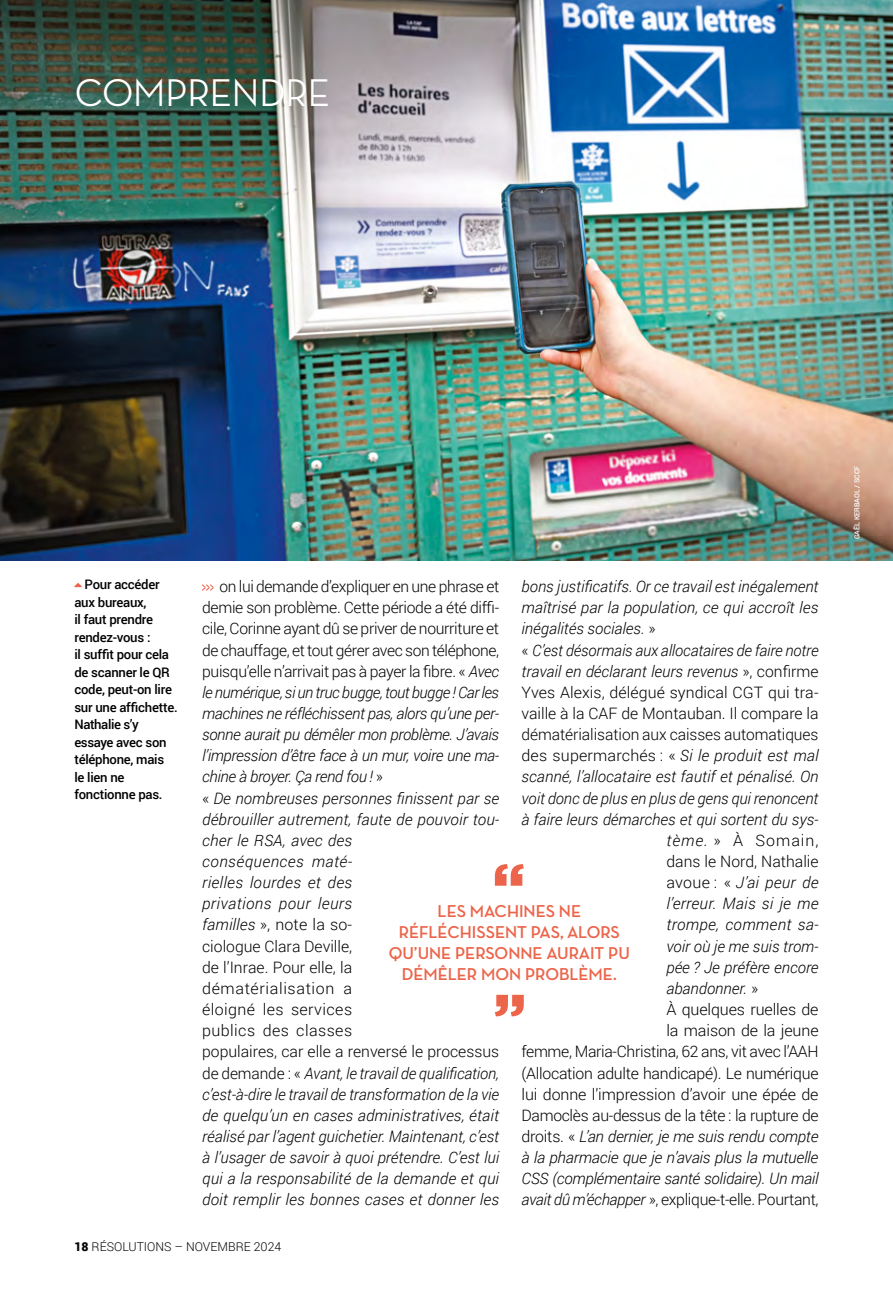
<style>
.page{position:relative;width:893px;height:1290px;background:#fff}
.page>*{position:absolute;margin:0;border:0;box-sizing:border-box;transform-origin:0 0}
.t1{font:500 39.38px "Neutra Disp";color:#fff}
.t2{font:700 17.5px/21px "Neutra Disp";color:#ec644a;text-align:center}
.Texte_Courant{font:italic 300 15.75px/21.2px "Roboto";color:#000}
.Texte_Courant-2{font:300 15.75px/21.2px "Roboto";letter-spacing:-.005em;color:#000;text-align:justify}
.Texte_Courant-3{font:italic 300 15.75px "Roboto";letter-spacing:.02em;color:#000}
.Texte_Courant-4{font:500 13.12px/17.5px "Roboto";letter-spacing:-.02em;color:#000}
.t3{font:300 12.25px "Roboto";color:#000}
.t4{font:500 7px "Roboto";color:#fff}
.s1{color:#ec644a}
.s2{font-style:italic}
.s3{font-style:normal}
.s4{font-weight:900}
</style>
<div class="page">
<img style="left:0;top:0;width:893px;height:560px">
<svg style="left:495px;top:864px;width:29px;height:22px"></svg>
<svg style="left:495px;top:995px;width:29px;height:21px"></svg>
<svg style="left:202px;top:584px;width:12px;height:7px"></svg>
<p class="t1" style="left:75px;top:71px;width:256px">COMPRENDRE</p>
<p class="Texte_Courant-4" style="left:74px;top:575px;width:105px"><span class="s1">➢</span> Pour accéder aux bureaux,<br>il faut prendre rendez-vous :<br>il suffit pour cela de scanner le QR code, peut-on lire sur une affichette.<br>Nathalie s’y essaye avec son téléphone, mais<br>le lien ne fonctionne pas.</p>
<p class="Texte_Courant-2" style="left:202px;top:575px;width:299px;text-indent:17px">on lui demande d’expliquer en une phrase et demie son problème. Cette période a été diffi&shy;cile, Corinne ayant dû se priver de nourriture et de chauffage, et tout gérer avec son téléphone, puisqu’elle n’arrivait pas à payer la fibre. « <span class="s2">Avec le numérique, si un truc bugge, tout bugge ! Car les machines ne réfléchissent pas, alors qu’une per&shy;sonne aurait pu démêler mon problème. J’avais l’impression d’être face à un mur, voire une ma&shy;chine à broyer. Ça rend fou !</span> »</p>
<p class="Texte_Courant" style="left:521px;top:575px;width:298px;text-align:justify">bons justificatifs. Or ce travail est inégalement maîtrisé par la population, ce qui accroît les inégalités sociales. <span class="s3">»</span></p>
<p class="Texte_Courant" style="left:521px;top:639px;width:298px"><span class="s3">«</span> C’est désormais aux allocataires de faire notre</p>
<p class="Texte_Courant" style="left:521px;top:660px;width:299px">travail en déclarant leurs revenus <span class="s3">», confirme</span></p>
<p class="Texte_Courant-2" style="left:521px;top:681px;width:299px">Yves Alexis, délégué syndical CGT qui tra-</p>
<p class="Texte_Courant-2" style="left:521px;top:702px;width:299px">vaille à la CAF de Montauban. Il compare la</p>
<p class="Texte_Courant-2" style="left:521px;top:723px;width:298px">dématérialisation aux caisses automatiques</p>
<p class="Texte_Courant-2" style="left:521px;top:744px;width:299px">des supermarchés : « <span class="s2">Si le produit est mal</span></p>
<p class="Texte_Courant" style="left:521px;top:766px;width:299px">scanné, l’allocataire est fautif et pénalisé. On</p>
<p class="Texte_Courant" style="left:521px;top:787px;width:298px">voit donc de plus en plus de gens qui renoncent</p>
<p class="Texte_Courant" style="left:521px;top:808px;width:299px">à faire leurs démarches et qui sortent du sys-</p>
<p class="Texte_Courant-2" style="left:666px;top:829px;width:154px"><span class="s2">tème.</span> » À Somain,</p>
<p class="Texte_Courant-2" style="left:666px;top:850px;width:154px">dans le Nord, Nathalie</p>
<p class="Texte_Courant" style="left:666px;top:871px;width:154px"><span class="s3">avoue : «</span> J’ai peur de</p>
<p class="Texte_Courant" style="left:666px;top:892px;width:154px">l’erreur. Mais si je me</p>
<p class="Texte_Courant-3" style="left:666px;top:914px;width:154px">trompe, comment sa-</p>
<p class="Texte_Courant" style="left:666px;top:935px;width:154px">voir où je me suis trom-</p>
<p class="Texte_Courant" style="left:666px;top:956px;width:154px">pée ? Je préfère encore</p>
<p class="Texte_Courant" style="left:666px;top:977px;width:93px">abandonner. <span class="s3">»</span></p>
<p class="Texte_Courant-2" style="left:521px;top:998px;width:299px;text-align:right">À quelques ruelles de<br>la maison de la jeune<br>femme, Maria-Christina, 62 ans, vit avec l’AAH (Allocation adulte handicapé). Le numérique lui donne l’impression d’avoir une épée de Damoclès au-dessus de la tête : la rupture de droits. « <span class="s2">L’an dernier, je me suis rendu compte à la pharmacie que je n’avais plus la mutuelle CSS (complémentaire santé solidaire). Un mail avait dû m’échapper</span> », explique-t-elle. Pourtant,</p>
<p class="Texte_Courant" style="left:202px;top:787px;width:299px"><span class="s3">«</span> De nombreuses personnes finissent par se débrouiller autrement, faute de pouvoir tou&shy;cher le RSA, avec des<br>conséquences maté-<br>rielles lourdes et des<br>privations pour leurs<br>familles <span class="s3">», note la so-<br>ciologue Clara Deville,<br>de l’Inrae. Pour elle, la<br>dématérialisation a<br>éloigné les services<br>publics des classes<br>populaires, car elle a renversé le processus de demande : «</span> Avant, le travail de qualification, c’est-à-dire le travail de transformation de la vie de quelqu’un en cases administratives, était réalisé par l’agent guichetier. Maintenant, c’est à l’usager de savoir à quoi prétendre. C’est lui qui a la responsabilité de la demande et qui doit remplir les bonnes cases et donner les</p>
<p class="t2" style="left:389px;top:900px;width:243px">LES MACHINES NE<br>RÉFLÉCHISSENT PAS, ALORS<br>QU’UNE PERSONNE AURAIT PU<br>DÉMÊLER MON PROBLÈME.</p>
<p class="t3" style="left:74px;top:1238px;width:208px"><span class="s4">18</span> RÉSOLUTIONS – NOVEMBRE 2024</p>
<p class="t4" style="left:852px;top:539px;width:75px;rotate:-90deg">GAËL KERBAOL / SCCF</p>
</div>
